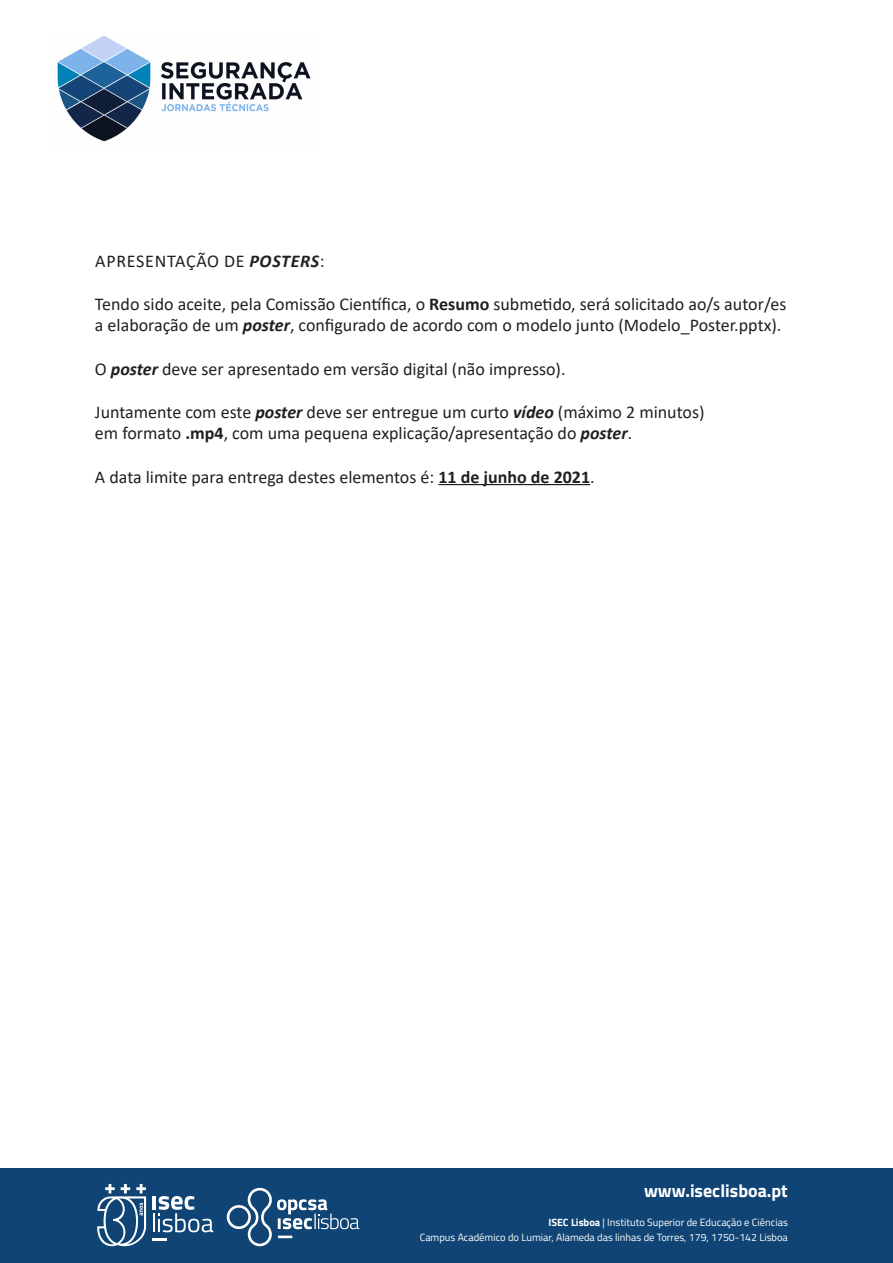
<style>
.page{position:relative;width:893px;height:1263px;background:#fff}
.page>*{position:absolute;margin:0;border:0;box-sizing:border-box;transform-origin:0 0}
.t1{font:18px/21.6px "Calibri";color:#231f20}
.t2{font:18px "Calibri";letter-spacing:.04em;color:#231f20}
.t3{font:700 18px "Titillium Web";color:#fff}
.t4{font:10.5px "Titillium Web";color:#fff}
.s1{font-weight:700;font-style:italic}
.s2{font-weight:700}
</style>
<div class="page">
<img style="left:57px;top:35px;width:254px;height:107px">
<div style="left:0;top:1169px;width:893px;height:94px;background:#0f4475"></div>
<hr style="left:152px;top:1238px;width:15px;height:3px;background:#fff">
<hr style="left:152px;top:1196px;width:4px;height:13px;background:#fff">
<svg style="left:153px;top:1196px;width:60px;height:36px"></svg>
<svg style="left:97px;top:1184px;width:49px;height:62px"></svg>
<svg style="left:227px;top:1188px;width:132px;height:58px"></svg>
<hr style="left:438px;top:484px;width:152px;height:1px;background:#231f20">
<p class="t2" style="left:95px;top:248px;width:231px">APRESENTAÇÃO DE <span class="s1">POSTERS</span>:</p>
<p class="t1" style="left:95px;top:292px;width:693px">Tendo sido aceite, pela Comissão Científica, o <span class="s2">Resumo</span> submetido, será solicitado ao/s autor/es a elaboração de um <span class="s1">poster</span>, configurado de acordo com o modelo junto (Modelo_Poster.pptx).</p>
<p class="t1" style="left:95px;top:357px;width:472px">O <span class="s1">poster</span> deve ser apresentado em versão digital (não impresso).</p>
<p class="t1" style="left:95px;top:400px;width:611px">Juntamente com este <span class="s1">poster</span> deve ser entregue um curto <span class="s1">vídeo</span> (máximo 2 minutos) em formato <span class="s2">.mp4</span>, com uma pequena explicação/apresentação do <span class="s1">poster</span>.</p>
<p class="t1" style="left:95px;top:465px;width:501px">A data limite para entrega destes elementos é: <span class="s2">11 de junho de 2021</span>.</p>
<p class="t3" style="left:644px;top:1177px;width:145px">www.iseclisboa.pt</p>
<p class="t4" style="left:548px;top:1215px;width:241px"><span class="s2">ISEC Lisboa</span> | Instituto Superior de Educação e Ciências</p>
<p class="t4" style="left:420px;top:1230px;width:370px">Campus Académico do Lumiar, Alameda das linhas de Torres, 179, 1750-142 Lisboa</p>
</div>
